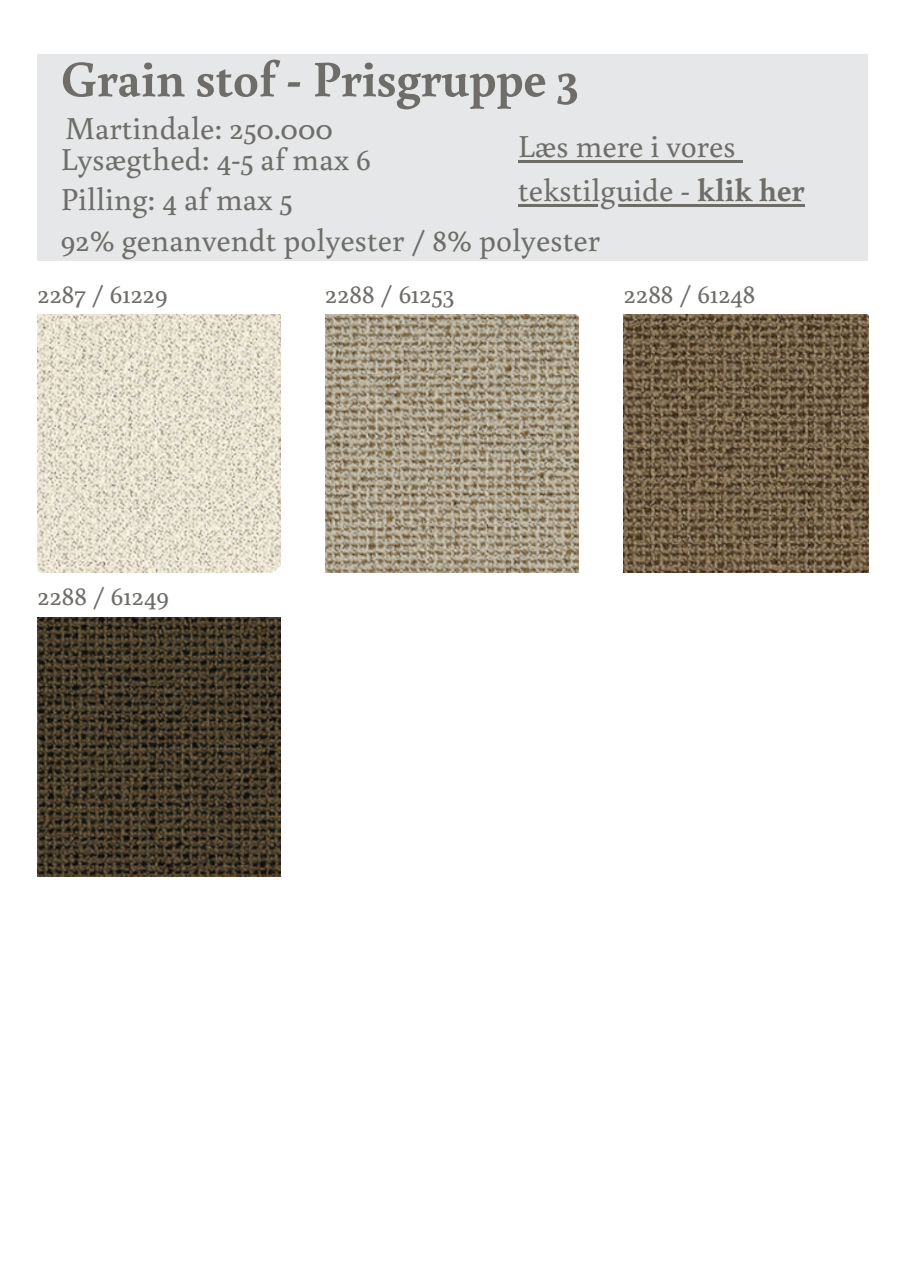
<style>
.page{position:relative;width:906px;height:1283px;background:#fff}
.page>*{position:absolute;margin:0;border:0;box-sizing:border-box;transform-origin:0 0}
.t1{font:700 51px "Buenard";color:#6e6d69}
.t2{font:32px "Buenard";color:#6e6d69}
.t3{font:27.4px "Buenard";color:#6e6d69}
.s1{font-weight:700}
</style>
<div class="page">
<div style="left:37px;top:54px;width:831px;height:207px;background:#e6e7e8"></div>
<img style="left:37px;top:315px;width:243px;height:257px">
<img style="left:325px;top:315px;width:253px;height:257px">
<img style="left:624px;top:315px;width:244px;height:257px">
<img style="left:37px;top:617px;width:243px;height:259px">
<hr style="left:518px;top:160px;width:217px;height:3px;background:#6e6d69">
<svg style="left:735px;top:160px;width:7px;height:3px"></svg>
<hr style="left:518px;top:204px;width:179px;height:3px;background:#6e6d69">
<hr style="left:697px;top:204px;width:107px;height:3px;background:#6e6d69">
<p class="t1" style="left:61px;top:44px;width:519px">Grain stof - Prisgruppe 3</p>
<p class="t2" style="left:518px;top:124px;width:219px">Læs mere i vores</p>
<p class="t2" style="left:518px;top:168px;width:288px">tekstilguide - <span class="s1">klik her</span></p>
<p class="t2" style="left:65px;top:106px;width:269px">Martindale: 250.000</p>
<p class="t2" style="left:61px;top:137px;width:312px">Lysægthed: 4-5 af max 6</p>
<p class="t2" style="left:61px;top:177px;width:233px">Pilling: 4 af max 5</p>
<p class="t2" style="left:61px;top:218px;width:540px">92% genanvendt polyester / 8% polyester</p>
<p class="t3" style="left:37px;top:274px;width:132px">2287 / 61229</p>
<p class="t3" style="left:37px;top:576px;width:133px">2288 / 61249</p>
<p class="t3" style="left:325px;top:274px;width:131px">2288 / 61253</p>
<p class="t3" style="left:624px;top:274px;width:133px">2288 / 61248</p>
</div>
